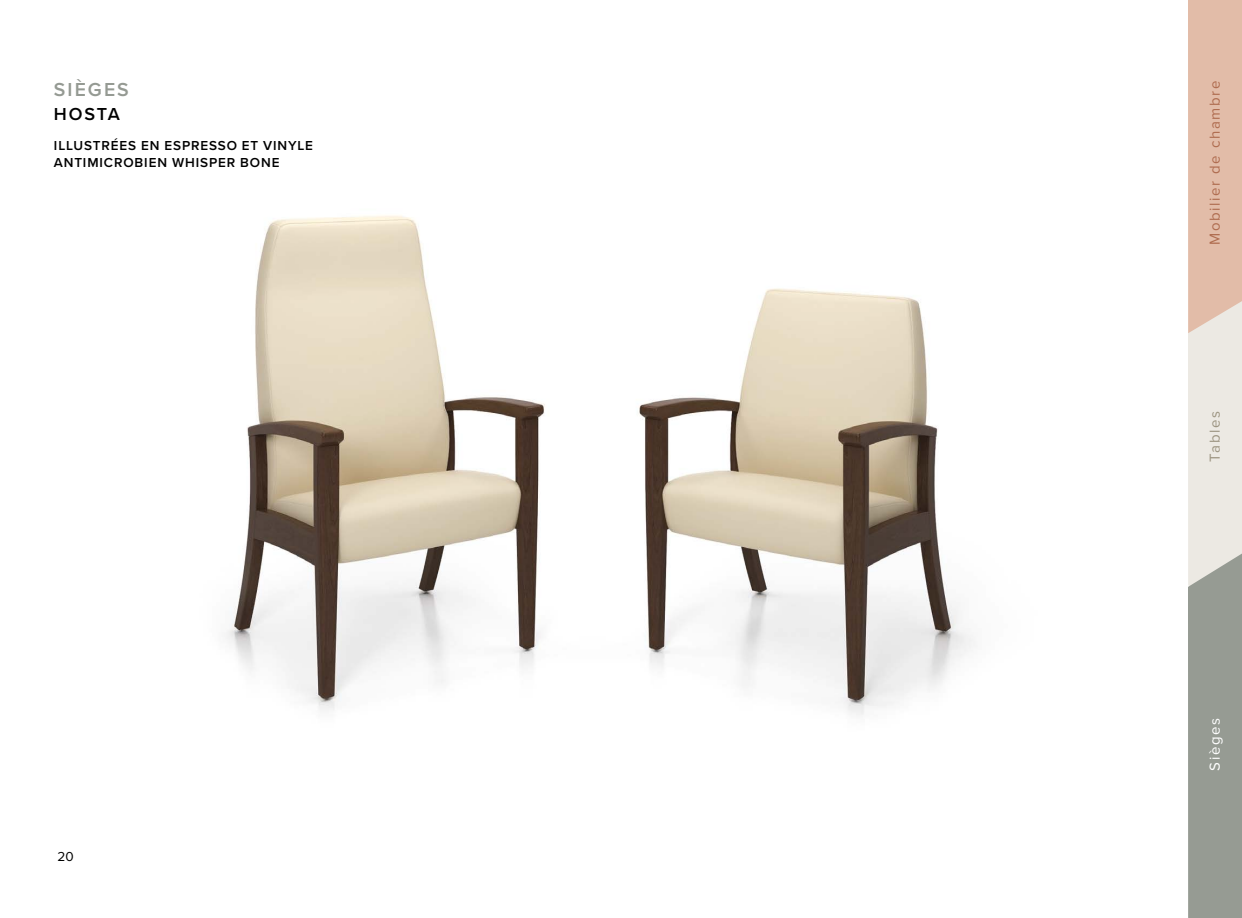
<style>
.page{position:relative;width:1242px;height:918px;background:#fff}
.page>*{position:absolute;margin:0;border:0;box-sizing:border-box;transform-origin:0 0}
.t1{font:600 19.5px "Proxima Nova";letter-spacing:.105em;color:#959a93}
.t2{font:600 18px "Proxima Nova";letter-spacing:.1em;color:#000}
.t3{font:15px "Proxima Nova";letter-spacing:.105em;color:#af6c4f}
.t4{font:15px "Proxima Nova";letter-spacing:.105em;color:#9d9582}
.t5{font:15px "Proxima Nova";letter-spacing:.105em;color:#fff}
.t6{font:600 13.5px/16.5px "Proxima Nova";letter-spacing:.065em;color:#000}
.t7{font:13.5px "Proxima Nova";color:#000}
</style>
<div class="page">
<img style="left:226px;top:215px;width:749px;height:500px">
<svg style="left:1188px;top:0;width:54px;height:918px;background:#c8bcb0"></svg>
<h1 class="t1" style="left:54px;top:75px;width:76px">SIÈGES</h1>
<h2 class="t2" style="left:54px;top:101px;width:67px">HOSTA</h2>
<p class="t6" style="left:54px;top:137px;width:261px">ILLUSTRÉES EN ESPRESSO ET VINYLE<br>ANTIMICROBIEN WHISPER BONE</p>
<p class="t7" style="left:57px;top:847px;width:18px">20</p>
<p class="t3" style="left:1204px;top:245px;width:165px;rotate:-90deg">Mobilier de chambre</p>
<p class="t4" style="left:1204px;top:462px;width:52px;rotate:-90deg">Tables</p>
<p class="t5" style="left:1204px;top:771px;width:54px;rotate:-90deg">Sièges</p>
</div>
